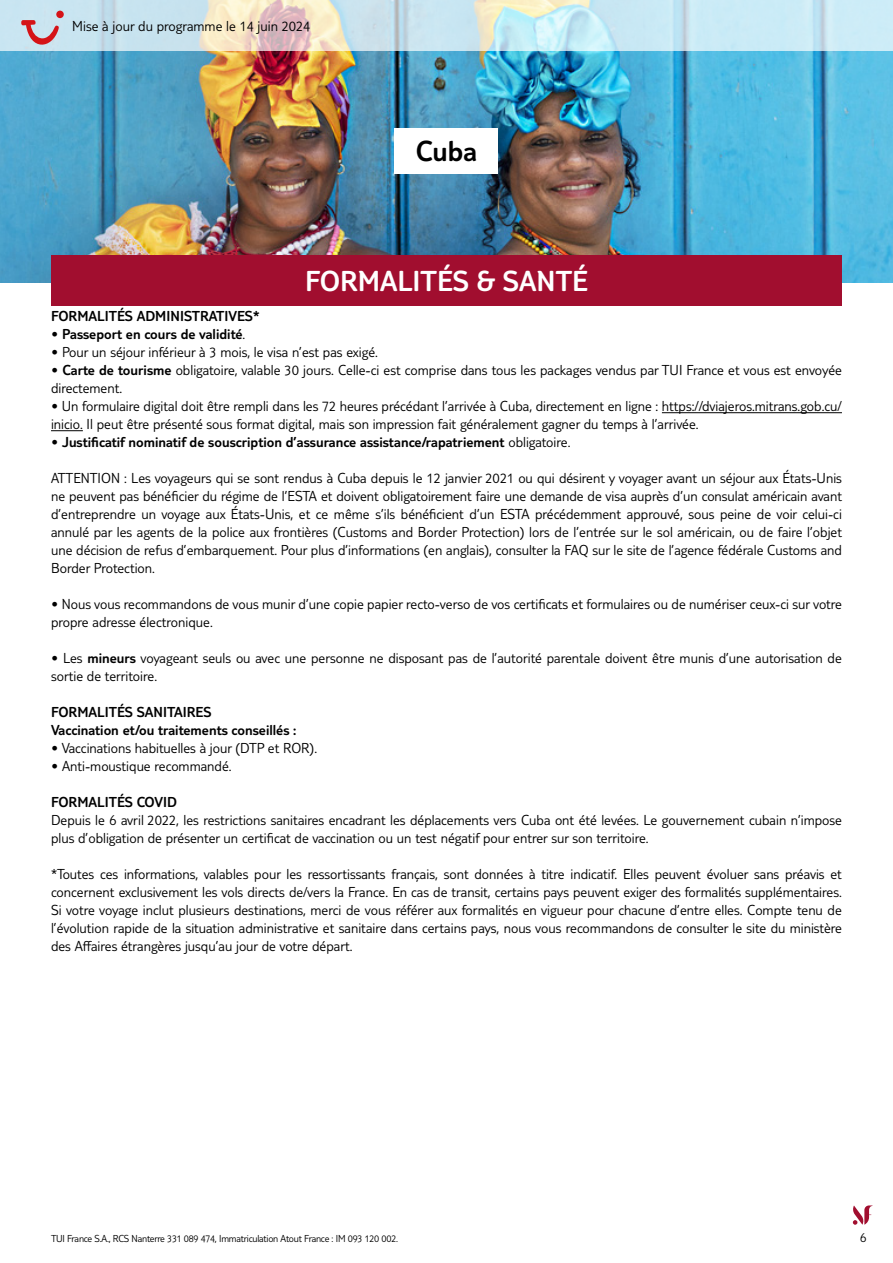
<style>
.page{position:relative;width:893px;height:1263px;background:#fff}
.page>*{position:absolute;margin:0;border:0;box-sizing:border-box;transform-origin:0 0}
.t1{font:300 30px "TUI Type";color:#fff}
.t2{font:300 30px "TUI Type";color:#000}
.t3{font:300 15px/18px "TUI Type";color:#000}
.t4{font:300 15px/18px "TUI Type";color:#000}
.t5{font:300 13.5px "TUI Type";color:#000}
.t6{font:300 10.5px "TUI Type";letter-spacing:-.02em;color:#000}
.s1{font-style:inherit}
</style>
<div class="page">
<svg style="left:853px;top:1205px;width:20px;height:20px"></svg>
<img style="left:0;top:51px;width:893px;height:232px">
<svg style="left:0;top:0;width:893px;height:51px;background:#d0e4e9"></svg>
<div style="left:394px;top:128px;width:104px;height:46px;background:#fff"></div>
<hr style="left:662px;top:412px;width:180px;height:1px;background:#000">
<hr style="left:51px;top:430px;width:32px;height:1px;background:#000">
<div style="left:51px;top:255px;width:791px;height:51px;background:#a10e2f"></div>
<svg style="left:21px;top:20px;width:38px;height:31px"></svg>
<div style="left:56px;top:11px;width:8px;height:7px;background:#d51317;border-radius:50%"></div>
<p class="t3" style="left:72px;top:17px;width:240px">Mise à jour du programme le 14 juin 2024</p>
<h1 class="t2" style="left:416px;top:134px;width:63px">Cuba</h1>
<h1 class="t1" style="left:305px;top:263px;width:284px">FORMALITÉS &amp; SANTÉ</h1>
<p class="t4" style="left:51px;top:306px;width:210px">FORMALITÉS ADMINISTRATIVES*</p>
<p class="t4" style="left:51px;top:324px;width:196px"><span class="s1">•</span> Passeport en cours de validité<span class="s1">.</span></p>
<p class="t3" style="left:51px;top:342px;width:328px">• Pour un séjour inférieur à 3 mois, le visa n’est pas exigé.</p>
<p class="t3" style="left:51px;top:360px;width:792px">• <span class="s1">Carte de tourisme</span> obligatoire, valable 30 jours. Celle-ci est comprise dans tous les packages vendus par TUI France et vous est envoyée directement.</p>
<p class="t3" style="left:51px;top:396px;width:792px">• Un formulaire digital doit être rempli dans les 72 heures précédant l’arrivée à Cuba, directement en ligne : https://dviajeros.mitrans.gob.cu/ inicio. Il peut être présenté sous format digital, mais son impression fait généralement gagner du temps à l’arrivée.</p>
<p class="t4" style="left:51px;top:432px;width:521px"><span class="s1">•</span> Justificatif nominatif de souscription d’assurance assistance/rapatriement <span class="s1">obligatoire.</span></p>
<p class="t3" style="left:51px;top:468px;width:792px;text-align:justify">ATTENTION : Les voyageurs qui se sont rendus à Cuba depuis le 12 janvier 2021 ou qui désirent y voyager avant un séjour aux États-Unis ne peuvent pas bénéficier du régime de l’ESTA et doivent obligatoirement faire une demande de visa auprès d’un consulat américain avant d’entreprendre un voyage aux États-Unis, et ce même s’ils bénéficient d’un ESTA précédemment approuvé, sous peine de voir celui-ci annulé par les agents de la police aux frontières (Customs and Border Protection) lors de l’entrée sur le sol américain, ou de faire l’objet une décision de refus d’embarquement. Pour plus d’informations (en anglais), consulter la FAQ sur le site de l’agence fédérale Customs and Border Protection.</p>
<p class="t3" style="left:51px;top:594px;width:792px">• Nous vous recommandons de vous munir d’une copie papier recto-verso de vos certificats et formulaires ou de numériser ceux-ci sur votre propre adresse électronique.</p>
<p class="t3" style="left:51px;top:648px;width:792px">• Les <span class="s1">mineurs</span> voyageant seuls ou avec une personne ne disposant pas de l’autorité parentale doivent être munis d’une autorisation de sortie de territoire.</p>
<p class="t4" style="left:51px;top:702px;width:247px">FORMALITÉS SANITAIRES<br>Vaccination et/ou traitements conseillés :</p>
<p class="t3" style="left:51px;top:738px;width:268px">• Vaccinations habituelles à jour (DTP et ROR).</p>
<p class="t3" style="left:51px;top:756px;width:182px">• Anti-moustique recommandé.</p>
<p class="t4" style="left:51px;top:792px;width:128px">FORMALITÉS COVID</p>
<p class="t3" style="left:51px;top:810px;width:792px">Depuis le 6 avril 2022, les restrictions sanitaires encadrant les déplacements vers Cuba ont été levées. Le gouvernement cubain n’impose plus d’obligation de présenter un certificat de vaccination ou un test négatif pour entrer sur son territoire.</p>
<p class="t3" style="left:51px;top:864px;width:792px;text-align:justify">*Toutes ces informations, valables pour les ressortissants français, sont données à titre indicatif. Elles peuvent évoluer sans préavis et concernent exclusivement les vols directs de/vers la France. En cas de transit, certains pays peuvent exiger des formalités supplémentaires.<br>Si votre voyage inclut plusieurs destinations, merci de vous référer aux formalités en vigueur pour chacune d’entre elles. Compte tenu de l’évolution rapide de la situation administrative et sanitaire dans certains pays, nous vous recommandons de consulter le site du ministère des Affaires étrangères jusqu’au jour de votre départ.</p>
<p class="t6" style="left:51px;top:1232px;width:349px">TUI France S.A., RCS Nanterre 331 089 474, Immatriculation Atout France : IM 093 120 002.</p>
<p class="t5" style="left:860px;top:1229px;width:8px">6</p>
</div>
